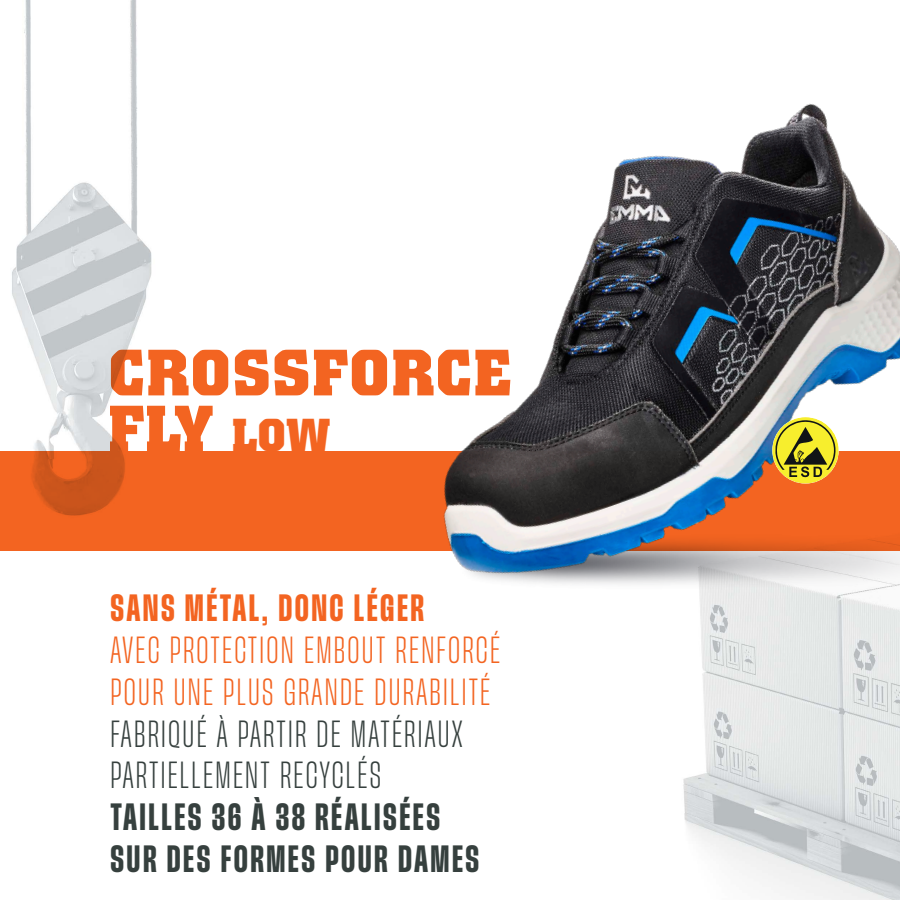
<style>
.page{position:relative;width:900px;height:900px;background:#fff}
.page>*{position:absolute;margin:0;border:0;box-sizing:border-box;transform-origin:0 0}
.t1{font:700 64.65px/56px "Colossalis";letter-spacing:.03em;color:#f36421}
.t2{font:300 condensed 33px/41.8px "Herokid";letter-spacing:.07em;color:#f36421}
.t3{font:300 condensed 33px/41.8px "Herokid";letter-spacing:.07em;color:#36403e}
.t4{font:700 condensed 33px/41.5px "Herokid";letter-spacing:.075em;color:#36403e}
.t5{font:700 condensed 33px "Herokid";letter-spacing:.075em;color:#f36421}
.s1{font-size:45.65px}
</style>
<div class="page">
<img style="left:0;top:0;width:260px;height:551px">
<img style="left:683px;top:676px;width:217px;height:224px">
<img style="left:260px;top:103px;width:640px;height:573px">
<svg style="left:772px;top:417px;width:67px;height:67px"></svg>
<svg style="left:775px;top:420px;width:61px;height:57px;background:#b4ac32"></svg>
<h1 class="t1" style="left:108px;top:345px;width:405px">CROSSFORCE<br>FLY <span class="s1">LOW</span></h1>
<p class="t5" style="left:110px;top:587px;width:315px">SANS MÉTAL, DONC LÉGER</p>
<p class="t2" style="left:110px;top:630px;width:391px">AVEC PROTECTION EMBOUT RENFORCÉ<br>POUR UNE PLUS GRANDE DURABILITÉ</p>
<p class="t3" style="left:110px;top:713px;width:354px">FABRIQUÉ À PARTIR DE MATÉRIAUX<br>PARTIELLEMENT RECYCLÉS</p>
<p class="t4" style="left:110px;top:796px;width:370px">TAILLES 36 À 38 RÉALISÉES<br>SUR DES FORMES POUR DAMES</p>
</div>
